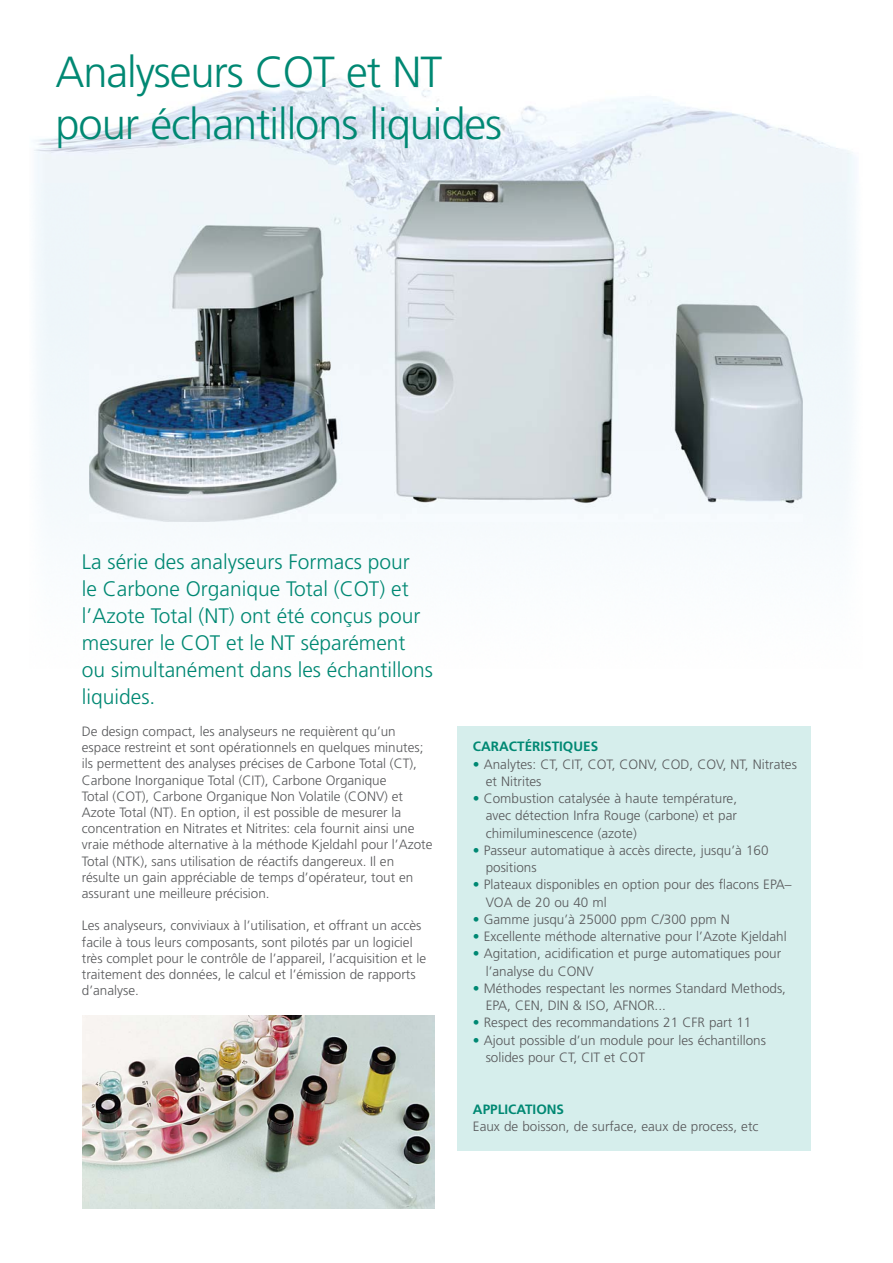
<style>
.page{position:relative;width:893px;height:1263px;background:#fff}
.page>*{position:absolute;margin:0;border:0;box-sizing:border-box;transform-origin:0 0}
.t1{font:300 43.5px/52.2px "Frutiger LT Std";letter-spacing:-.025em;color:#008873}
.t2{font:300 21px/27px "Frutiger LT Std";color:#008873}
.t3{font:300 13.5px/16.2px "Frutiger LT Std";color:#58595b}
.t4{font:700 13.5px "Frutiger LT Std";color:#008873}
.s1{color:#008873}
</style>
<div class="page">
<img style="left:34px;top:78px;width:821px;height:105px">
<img style="left:89px;top:180px;width:714px;height:342px">
<div style="left:458px;top:726px;width:353px;height:425px;background:#d6eeec"></div>
<img style="left:82px;top:1015px;width:353px;height:194px">
<h1 class="t1" style="left:55px;top:48px;width:448px">Analyseurs COT et NT pour échantillons liquides</h1>
<h2 class="t2" style="left:82px;top:549px;width:353px">La série des analyseurs Formacs pour<br>le Carbone Organique Total (COT) et l’Azote Total (NT) ont été conçus pour mesurer le COT et le NT séparément ou simultanément dans les échantillons liquides.</h2>
<p class="t3" style="left:82px;top:724px;width:352px">De design compact, les analyseurs ne requièrent qu’un espace restreint et sont opérationnels en quelques minutes; ils permettent des analyses précises de Carbone Total (CT), Carbone Inorganique Total (CIT), Carbone Organique<br>Total (COT), Carbone Organique Non Volatile (CONV) et Azote Total (NT). En option, il est possible de mesurer la concentration en Nitrates et Nitrites: cela fournit ainsi une vraie méthode alternative à la méthode Kjeldahl pour l’Azote Total (NTK), sans utilisation de réactifs dangereux. Il en résulte un gain appréciable de temps d’opérateur, tout en assurant une meilleure précision.</p>
<p class="t3" style="left:82px;top:918px;width:346px">Les analyseurs, conviviaux à l’utilisation, et offrant un accès facile à tous leurs composants, sont pilotés par un logiciel très complet pour le contrôle de l’appareil, l’acquisition et le traitement des données, le calcul et l’émission de rapports d’analyse.</p>
<p class="t4" style="left:473px;top:740px;width:127px">CARACTÉRISTIQUES</p>
<p class="t3" style="left:486px;top:756px;width:313px;line-height:17.2px;text-indent:-13px"><span class="s1">•</span> Analytes: CT, CIT, COT, CONV, COD, COV, NT, Nitrates et Nitrites</p>
<p class="t3" style="left:486px;top:791px;width:253px;line-height:17.2px;text-align:justify;text-indent:-13px"><span class="s1">•</span> Combustion catalysée à haute température, avec détection Infra Rouge (carbone) et par chimiluminescence (azote)</p>
<p class="t3" style="left:486px;top:842px;width:284px;line-height:17.2px;text-indent:-13px"><span class="s1">•</span> Passeur automatique à accès directe, jusqu’à 160 positions</p>
<p class="t3" style="left:486px;top:877px;width:307px;line-height:17.2px;text-indent:-13px"><span class="s1">•</span> Plateaux disponibles en option pour des flacons EPA–<br>VOA de 20 ou 40 ml</p>
<p class="t3" style="left:473px;top:912px;width:258px"><span class="s1">•</span> Gamme jusqu’à 25000 ppm C/300 ppm N</p>
<p class="t3" style="left:473px;top:929px;width:315px"><span class="s1">•</span> Excellente méthode alternative pour l’Azote Kjeldahl</p>
<p class="t3" style="left:486px;top:946px;width:297px;line-height:17.2px;text-indent:-13px"><span class="s1">•</span> Agitation, acidification et purge automatiques pour l’analyse du CONV</p>
<p class="t3" style="left:486px;top:980px;width:302px;line-height:17.2px;text-indent:-13px"><span class="s1">•</span> Méthodes respectant les normes Standard Methods,<br>EPA, CEN, DIN &amp; ISO, AFNOR...</p>
<p class="t3" style="left:473px;top:1015px;width:280px"><span class="s1">•</span> Respect des recommandations 21 CFR part 11</p>
<p class="t3" style="left:486px;top:1032px;width:282px;line-height:17.2px;text-indent:-13px"><span class="s1">•</span> Ajout possible d’un module pour les échantillons solides pour CT, CIT et COT</p>
<p class="t4" style="left:473px;top:1102px;width:93px">APPLICATIONS</p>
<p class="t3" style="left:473px;top:1119px;width:287px">Eaux de boisson, de surface, eaux de process, etc</p>
</div>
